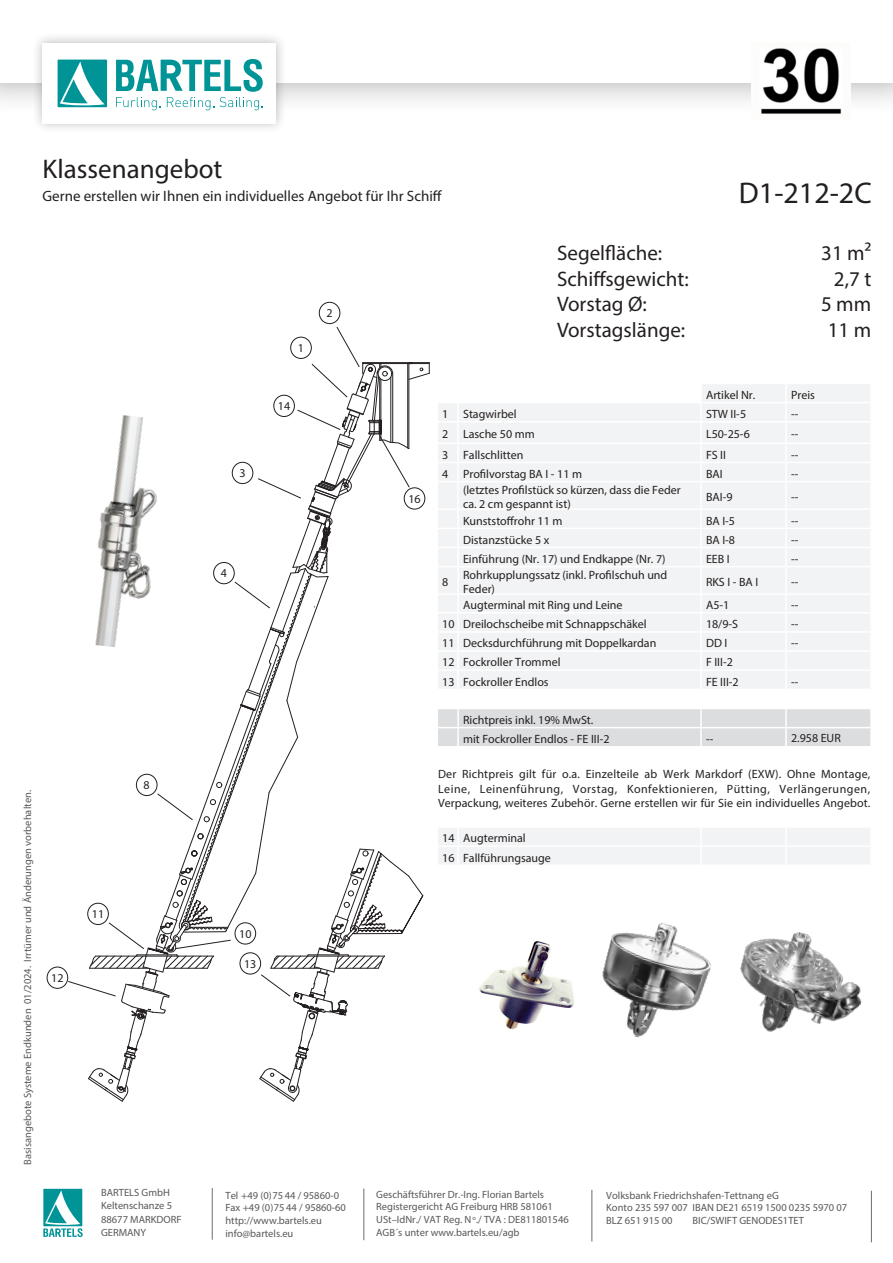
<style>
.page{position:relative;width:893px;height:1263px;background:#fff}
.page>*{position:absolute;margin:0;border:0;box-sizing:border-box;transform-origin:0 0}
.t1{font:30px "Myriad Pro";color:#231f20}
.t2{font:27px "Myriad Pro";color:#231f20}
.t3{font:21px "Myriad Pro";color:#231f20}
.t4{font:15px "Myriad Pro";color:#231f20}
.t5{font:12px/14.4px "Myriad Pro";color:#231f20}
.t6{font:10.5px/12.6px "Myriad Pro";color:#57585a}
</style>
<div class="page">
<div style="left:0;top:0;width:893px;height:116px;background:#231f20;opacity:.3"></div>
<div style="left:0;top:0;width:893px;height:83px;background:#fff"></div>
<div style="left:32px;top:32px;width:255px;height:102px;background:#231f20;opacity:.3"></div>
<div style="left:43px;top:43px;width:233px;height:81px;background:#fff"></div>
<hr style="left:212px;top:1188px;width:1px;height:51px;background:#6c6d70">
<hr style="left:363px;top:1188px;width:1px;height:52px;background:#6c6d70">
<hr style="left:591px;top:1190px;width:1px;height:51px;background:#6c6d70">
<hr style="left:871px;top:1191px;width:1px;height:51px;background:#6c6d70">
<svg style="left:58px;top:60px;width:49px;height:47px"></svg>
<svg style="left:116px;top:59px;width:147px;height:51px"></svg>
<svg style="left:43px;top:1189px;width:40px;height:48px"></svg>
<div style="left:438px;top:828px;width:432px;height:36px;background:#f2f3f4"></div>
<svg style="left:438px;top:384px;width:433px;height:362px"></svg>
<hr style="left:437px;top:845px;width:21px;height:2px;background:#fff">
<hr style="left:458px;top:845px;width:243px;height:2px;background:#fff">
<svg style="left:457px;top:828px;width:2px;height:36px"></svg>
<hr style="left:701px;top:845px;width:85px;height:2px;background:#fff">
<svg style="left:700px;top:828px;width:2px;height:36px"></svg>
<hr style="left:786px;top:845px;width:86px;height:2px;background:#fff">
<svg style="left:785px;top:828px;width:2px;height:36px"></svg>
<div style="left:47px;top:967px;width:21px;height:22px;border:1px solid #231f20;border-radius:50%"></div>
<div style="left:319px;top:302px;width:21px;height:22px;border:1px solid #231f20;border-radius:50%"></div>
<svg style="left:67px;top:326px;width:363px;height:776px"></svg>
<img style="left:751px;top:48px;width:99px;height:68px">
<img style="left:479px;top:940px;width:95px;height:90px">
<img style="left:602px;top:923px;width:109px;height:115px">
<img style="left:740px;top:932px;width:122px;height:100px">
<img style="left:76px;top:412px;width:101px;height:239px">
<h2 class="t2" style="left:43px;top:153px;width:181px">Klassenangebot</h2>
<p class="t4" style="left:43px;top:187px;width:401px">Gerne erstellen wir Ihnen ein individuelles Angebot für Ihr Schiff</p>
<h1 class="t1" style="left:739px;top:175px;width:134px">D1-212-2C</h1>
<p class="t5" style="left:298px;top:340px;width:8px">1</p>
<p class="t5" style="left:326px;top:306px;width:8px">2</p>
<h3 class="t3" style="left:557px;top:240px;width:107px">Segelfläche:</h3>
<h3 class="t3" style="left:821px;top:240px;width:52px">31 m²</h3>
<h3 class="t3" style="left:557px;top:265px;width:133px">Schiffsgewicht:</h3>
<h3 class="t3" style="left:834px;top:265px;width:39px">2,7 t</h3>
<h3 class="t3" style="left:557px;top:291px;width:91px">Vorstag Ø:</h3>
<h3 class="t3" style="left:821px;top:291px;width:52px">5 mm</h3>
<h3 class="t3" style="left:557px;top:317px;width:130px">Vorstagslänge:</h3>
<h3 class="t3" style="left:828px;top:317px;width:45px">11 m</h3>
<p class="t6" style="left:21px;top:1164px;width:376px;rotate:-90deg">Basisangebote Systeme Endkunden 01/2024. Irrtümer und Änderungen vorbehalten.</p>
<p class="t5" style="left:51px;top:970px;width:14px">12</p>
<p class="t5" style="left:239px;top:466px;width:8px">3</p>
<p class="t5" style="left:278px;top:399px;width:14px">14</p>
<p class="t5" style="left:221px;top:566px;width:8px">4</p>
<p class="t5" style="left:144px;top:778px;width:8px">8</p>
<p class="t5" style="left:92px;top:906px;width:14px">11</p>
<p class="t5" style="left:239px;top:926px;width:14px">10</p>
<p class="t5" style="left:244px;top:956px;width:14px">13</p>
<p class="t5" style="left:408px;top:491px;width:14px">16</p>
<p class="t5" style="left:706px;top:388px;width:51px">Artikel Nr.</p>
<p class="t5" style="left:791px;top:388px;width:25px">Preis</p>
<p class="t5" style="left:442px;top:407px;width:76px">1 Stagwirbel</p>
<p class="t5" style="left:706px;top:407px;width:42px">STW II-5</p>
<p class="t5" style="left:791px;top:407px;width:9px">--</p>
<p class="t5" style="left:442px;top:427px;width:94px">2 Lasche 50 mm</p>
<p class="t5" style="left:706px;top:427px;width:45px">L50-25-6</p>
<p class="t5" style="left:791px;top:427px;width:9px">--</p>
<p class="t5" style="left:442px;top:447px;width:83px">3 Fallschlitten</p>
<p class="t5" style="left:706px;top:447px;width:22px">FS II</p>
<p class="t5" style="left:791px;top:447px;width:9px">--</p>
<p class="t5" style="left:442px;top:466px;width:141px">4 Profilvorstag BA I - 11 m</p>
<p class="t5" style="left:706px;top:466px;width:18px">BAI</p>
<p class="t5" style="left:791px;top:466px;width:9px">--</p>
<p class="t5" style="left:463px;top:483px;width:219px">(letztes Profilstück so kürzen, dass die Feder ca. 2 cm gespannt ist)</p>
<p class="t5" style="left:706px;top:490px;width:28px">BAI-9</p>
<p class="t5" style="left:791px;top:490px;width:9px">--</p>
<p class="t5" style="left:463px;top:513px;width:101px">Kunststoffrohr 11 m</p>
<p class="t5" style="left:706px;top:513px;width:31px">BA I-5</p>
<p class="t5" style="left:791px;top:513px;width:9px">--</p>
<p class="t5" style="left:463px;top:532px;width:88px">Distanzstücke 5 x</p>
<p class="t5" style="left:706px;top:532px;width:31px">BA I-8</p>
<p class="t5" style="left:791px;top:532px;width:9px">--</p>
<p class="t5" style="left:463px;top:551px;width:204px">Einführung (Nr. 17) und Endkappe (Nr. 7)</p>
<p class="t5" style="left:706px;top:551px;width:25px">EEB I</p>
<p class="t5" style="left:791px;top:551px;width:9px">--</p>
<p class="t5" style="left:442px;top:575px;width:8px">8</p>
<p class="t5" style="left:463px;top:568px;width:206px">Rohrkupplungssatz (inkl. Profilschuh und<br>Feder)</p>
<p class="t5" style="left:706px;top:575px;width:54px">RKS I - BA I</p>
<p class="t5" style="left:791px;top:575px;width:9px">--</p>
<p class="t5" style="left:463px;top:598px;width:161px">Augterminal mit Ring und Leine</p>
<p class="t5" style="left:706px;top:598px;width:25px">A5-1</p>
<p class="t5" style="left:791px;top:598px;width:9px">--</p>
<p class="t5" style="left:442px;top:617px;width:206px">10 Dreilochscheibe mit Schnappschäkel</p>
<p class="t5" style="left:706px;top:617px;width:34px">18/9-S</p>
<p class="t5" style="left:791px;top:617px;width:9px">--</p>
<p class="t5" style="left:442px;top:636px;width:216px">11 Decksdurchführung mit Doppelkardan</p>
<p class="t5" style="left:706px;top:636px;width:23px">DD I</p>
<p class="t5" style="left:791px;top:636px;width:9px">--</p>
<p class="t5" style="left:442px;top:655px;width:120px">12 Fockroller Trommel</p>
<p class="t5" style="left:706px;top:655px;width:28px">F III-2</p>
<p class="t5" style="left:442px;top:674px;width:108px">13 Fockroller Endlos</p>
<p class="t5" style="left:706px;top:674px;width:34px">FE III-2</p>
<p class="t5" style="left:791px;top:674px;width:9px">--</p>
<p class="t5" style="left:463px;top:710px;width:148px;line-height:19px">Richtpreis inkl. 19% MwSt. mit Fockroller Endlos - FE III-2</p>
<p class="t5" style="left:706px;top:731px;width:9px">--</p>
<p class="t5" style="left:791px;top:730px;width:51px">2.958 EUR</p>
<p class="t5" style="left:438px;top:767px;width:434px;text-align:justify">Der Richtpreis gilt für o.a. Einzelteile ab Werk Markdorf (EXW). Ohne Montage, Leine, Leinenführung, Vorstag, Konfektionieren, Pütting, Verlängerungen, Verpackung, weiteres Zubehör. Gerne erstellen wir für Sie ein individuelles Angebot.</p>
<p class="t5" style="left:442px;top:828px;width:110px;line-height:19.2px">14 Augterminal<br>16 Fallführungsauge</p>
<p class="t6" style="left:101px;top:1185px;width:82px;line-height:13.5px">BARTELS GmbH<br>Keltenschanze 5<br>88677 MARKDORF<br>GERMANY</p>
<p class="t6" style="left:225px;top:1189px;width:122px">Tel +49 (0)75 44 / 95860-0<br>Fax +49 (0)75 44 / 95860-60 http://www.bartels.eu info@bartels.eu</p>
<p class="t6" style="left:606px;top:1189px;width:243px">Volksbank Friedrichshafen-Tettnang eG<br>Konto 235 597 007 IBAN DE21 6519 1500 0235 5970 07<br>BLZ 651 915 00</p>
<p class="t6" style="left:376px;top:1188px;width:194px">Geschäftsführer Dr.-Ing. Florian Bartels Registergericht AG Freiburg HRB 581061<br>USt–IdNr./ VAT Reg. N <sup>o</sup>./ TVA : DE811801546<br>AGB´s unter www.bartels.eu/agb</p>
<p class="t6" style="left:692px;top:1214px;width:113px">BIC/SWIFT GENODES1TET</p>
</div>
